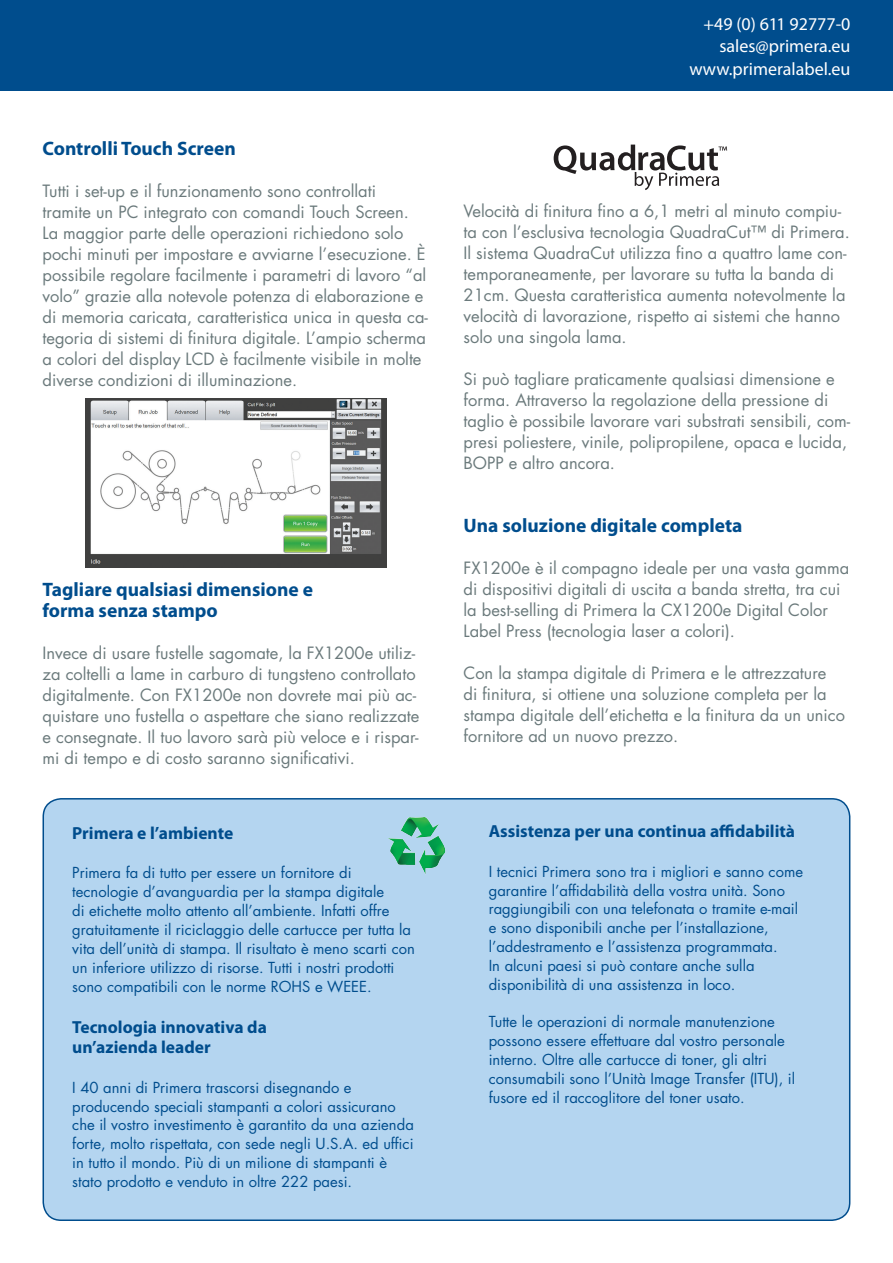
<style>
.page{position:relative;width:893px;height:1263px;background:#fff}
.page>*{position:absolute;margin:0;border:0;box-sizing:border-box;transform-origin:0 0}
.t1{font:700 19.5px/21px "Myriad Pro";color:#004d8d}
.t2{font:18px/22.5px "Myriad Pro";color:#fff;text-align:right}
.t3{font:700 17.55px/20.2px "Myriad Pro";color:#004d8d}
.t4{font:16.5px/21px "Futura Std";color:#6b7a7c}
.t5{font:14.85px/18.9px "Futura Std";color:#004d8d}
</style>
<div class="page">
<div style="left:0;top:0;width:893px;height:90px;background:#004d8d"></div>
<svg style="left:554px;top:145px;width:173px;height:45px"></svg>
<div style="left:43px;top:799px;width:807px;height:421px;background:#b4d5f0;border-radius:18px"></div>
<div style="left:43px;top:798px;width:807px;height:423px;border:2px solid #004d8d;border-radius:18px"></div>
<img style="left:388px;top:817px;width:58px;height:57px">
<img style="left:85px;top:399px;width:302px;height:169px">
<p class="t1" style="left:43px;top:137px;width:195px">Controlli Touch Screen</p>
<p class="t4" style="left:43px;top:181px;width:387px">Tutti i set-up e il funzionamento sono controllati tramite un PC integrato con comandi Touch Screen.<br>La maggior parte delle operazioni richiedono solo pochi minuti per impostare e avviarne l’esecuzione. È possibile regolare facilmente i parametri di lavoro “al volo” grazie alla notevole potenza di elaborazione e di memoria caricata, caratteristica unica in questa ca&shy;tegoria di sistemi di finitura digitale. L’ampio scherma a colori del display LCD è facilmente visibile in molte diverse condizioni di illuminazione.</p>
<p class="t1" style="left:43px;top:578px;width:272px">Tagliare qualsiasi dimensione e forma senza stampo</p>
<p class="t4" style="left:43px;top:643px;width:378px">Invece di usare fustelle sagomate, la FX1200e utiliz&shy;za coltelli a lame in carburo di tungsteno controllato digitalmente. Con FX1200e non dovrete mai più ac&shy;quistare uno fustella o aspettare che siano realizzate e consegnate. Il tuo lavoro sarà più veloce e i rispar&shy;mi di tempo e di costo saranno significativi.</p>
<p class="t3" style="left:72px;top:822px;width:163px">Primera e l’ambiente</p>
<p class="t5" style="left:72px;top:864px;width:344px">Primera fa di tutto per essere un fornitore di tecnologie d’avanguardia per la stampa digitale<br>di etichette molto attento all’ambiente. Infatti offre gratuitamente il riciclaggio delle cartucce per tutta la vita dell’unità di stampa. Il risultato è meno scarti con un inferiore utilizzo di risorse. Tutti i nostri prodotti sono compatibili con le norme ROHS e WEEE.</p>
<p class="t3" style="left:72px;top:1016px;width:196px">Tecnologia innovativa da un’azienda leader</p>
<p class="t5" style="left:72px;top:1078px;width:343px">I 40 anni di Primera trascorsi disegnando e producendo speciali stampanti a colori assicurano che il vostro investimento è garantito da una azienda forte, molto rispettata, con sede negli U.S.A. ed uffici in tutto il mondo. Più di un milione di stampanti è stato prodotto e venduto in oltre 222 paesi.</p>
<p class="t2" style="left:689px;top:12px;width:163px">+49 (0) 611 92777-0 sales@primera.eu www.primeralabel.eu</p>
<p class="t4" style="left:464px;top:201px;width:388px">Velocità di finitura fino a 6,1 metri al minuto compiu&shy;ta con l’esclusiva tecnologia QuadraCut™ di Primera.<br>Il sistema QuadraCut utilizza fino a quattro lame con&shy;temporaneamente, per lavorare su tutta la banda di 21cm. Questa caratteristica aumenta notevolmente la velocità di lavorazione, rispetto ai sistemi che hanno solo una singola lama.</p>
<p class="t4" style="left:464px;top:369px;width:388px">Si può tagliare praticamente qualsiasi dimensione e forma. Attraverso la regolazione della pressione di taglio è possibile lavorare vari substrati sensibili, com&shy;presi poliestere, vinile, polipropilene, opaca e lucida, BOPP e altro ancora.</p>
<p class="t1" style="left:464px;top:514px;width:280px">Una soluzione digitale completa</p>
<p class="t4" style="left:464px;top:558px;width:387px">FX1200e è il compagno ideale per una vasta gamma di dispositivi digitali di uscita a banda stretta, tra cui la best-selling di Primera la CX1200e Digital Color Label Press (tecnologia laser a colori).</p>
<p class="t4" style="left:464px;top:663px;width:383px">Con la stampa digitale di Primera e le attrezzature<br>di finitura, si ottiene una soluzione completa per la stampa digitale dell’etichetta e la finitura da un unico fornitore ad un nuovo prezzo.</p>
<p class="t3" style="left:489px;top:820px;width:308px">Assistenza per una continua affidabilità</p>
<p class="t5" style="left:489px;top:862px;width:316px">I tecnici Primera sono tra i migliori e sanno come garantire l’affidabilità della vostra unità. Sono raggiungibili con una telefonata o tramite e-mail e sono disponibili anche per l’installazione, l’addestramento e l’assistenza programmata.<br>In alcuni paesi si può contare anche sulla disponibilità di una assistenza in loco.</p>
<p class="t5" style="left:489px;top:1013px;width:308px">Tutte le operazioni di normale manutenzione possono essere effettuare dal vostro personale interno. Oltre alle cartucce di toner, gli altri consumabili sono l’Unità Image Transfer (ITU), il fusore ed il raccoglitore del toner usato.</p>
</div>
